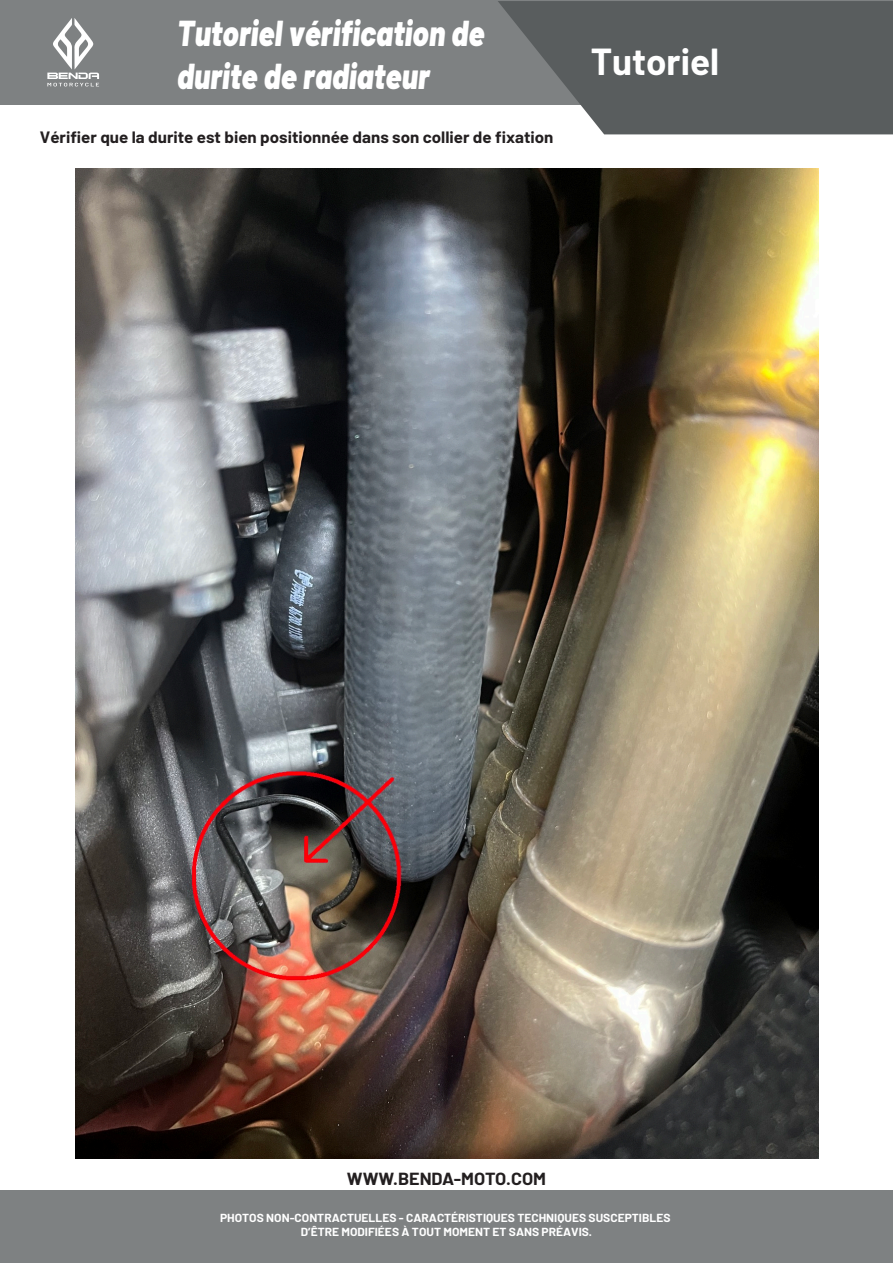
<style>
.page{position:relative;width:893px;height:1263px;background:#fff}
.page>*{position:absolute;margin:0;border:0;box-sizing:border-box;transform-origin:0 0}
.t1{font:700 36.75px "Barlow";color:#fff}
.t2{font:italic 900 36px/43.2px "Barlow";letter-spacing:.01em;color:#fff;scale:.83 1}
.t3{font:700 17.1px "Barlow";color:#231f20;scale:1.05 1}
.t4{font:700 16.05px "Barlow";color:#231f20;scale:1.05 1}
.t5{font:700 11.4px/14.4px "Barlow";color:#fff;text-align:center;scale:1.05 1}
</style>
<div class="page">
<div style="left:0;top:0;width:893px;height:104px;background:#7e8182"></div>
<svg style="left:498px;top:1px;width:395px;height:133px;background:#646869"></svg>
<svg style="left:47px;top:18px;width:52px;height:68px"></svg>
<div style="left:0;top:1190px;width:893px;height:73px;background:#7e8182"></div>
<img style="left:76px;top:168px;width:743px;height:991px">
<h2 class="t2" style="left:177px;top:9px;width:372px">Tutoriel vérification de durite de radiateur</h2>
<h3 class="t4" style="left:40px;top:125px;width:491px">Vérifier que la durite est bien positionnée dans son collier de fixation</h3>
<h1 class="t1" style="left:591px;top:35px;width:130px">Tutoriel</h1>
<h3 class="t3" style="left:347px;top:1166px;width:191px">WWW.BENDA-MOTO.COM</h3>
<p class="t5" style="left:220px;top:1210px;width:430px">PHOTOS NON-CONTRACTUELLES - CARACTÉRISTIQUES TECHNIQUES SUSCEPTIBLES<br>D’ÊTRE MODIFIÉES À TOUT MOMENT ET SANS PRÉAVIS.</p>
</div>
